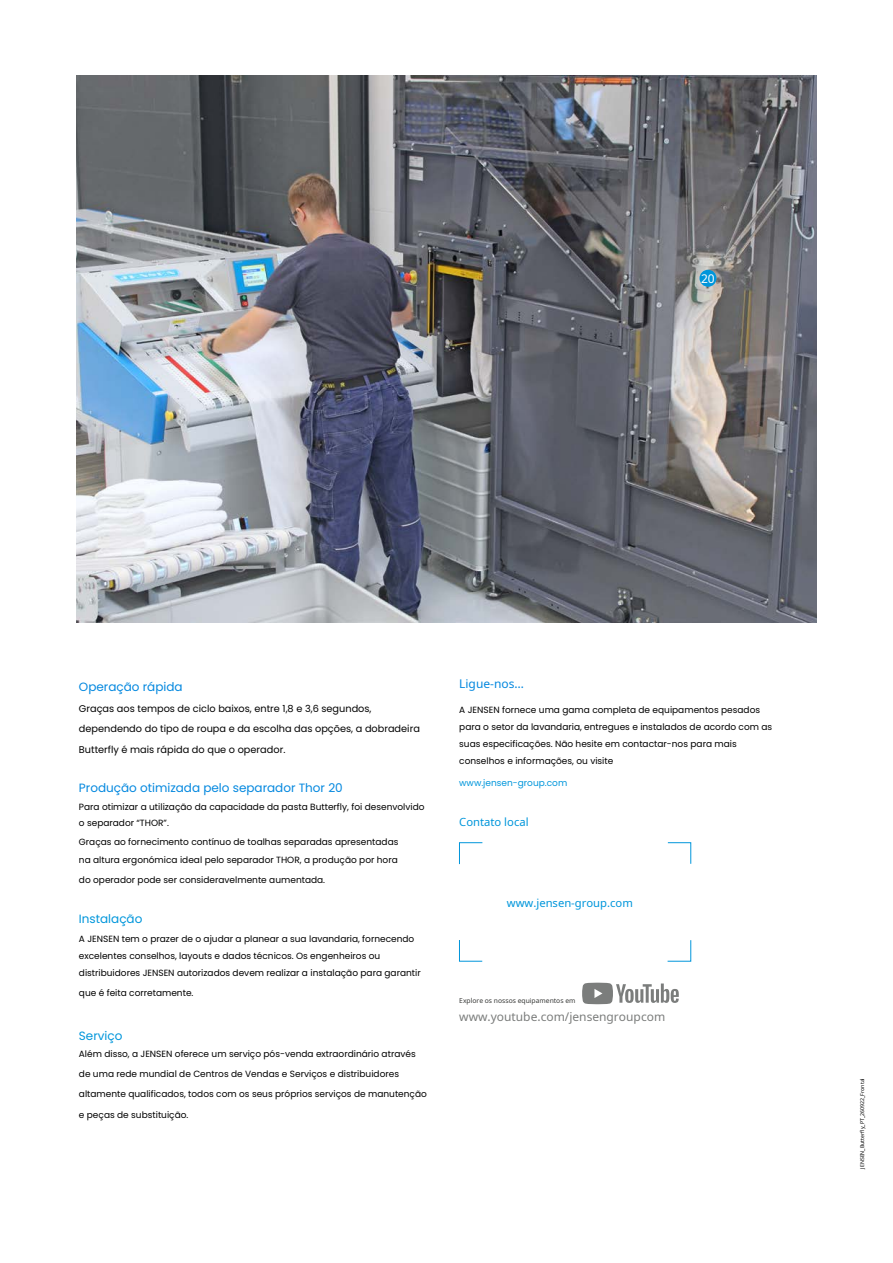
<style>
.page{position:relative;width:893px;height:1263px;background:#fff}
.page>*{position:absolute;margin:0;border:0;box-sizing:border-box;transform-origin:0 0}
.t1{font:12px "Poppins";color:#0488df}
.t2{font:12px "Noto Sans";color:#7b7d7c}
.t3{font:12px "Poppins";color:#0096db}
.t4{font:12px "Noto Sans";color:#0488df}
.t5{font:12px "Noto Sans";color:#fff}
.t6{font:11.25px "Noto Sans";color:#0096db}
.t7{font:9.75px/20.2px "Poppins";color:#000}
.t8{font:9px/17px "Poppins";color:#000}
.t9{font:9px "Poppins";color:#0096db}
.t10{font:6.75px "Noto Sans";color:#383937}
.t11{font:5.25px "Noto Sans";color:#000}
</style>
<div class="page">
<img style="left:77px;top:76px;width:739px;height:546px">
<div style="left:699px;top:270px;width:17px;height:17px;background:#0096db;border-radius:50%"></div>
<svg style="left:459px;top:842px;width:24px;height:22px"></svg>
<svg style="left:459px;top:940px;width:24px;height:22px"></svg>
<svg style="left:667px;top:940px;width:24px;height:22px"></svg>
<svg style="left:667px;top:842px;width:24px;height:22px"></svg>
<svg style="left:582px;top:983px;width:97px;height:21px"></svg>
<h1 class="t5" style="left:701px;top:270px;width:15px">20</h1>
<h1 class="t1" style="left:79px;top:679px;width:105px">Operação rápida</h1>
<p class="t7" style="left:79px;top:699px;width:342px">Graças aos tempos de ciclo baixos, entre 1,8 e 3,6 segundos, dependendo do tipo de roupa e da escolha das opções, a dobradeira<br>Butterfly é mais rápida do que o operador.</p>
<h1 class="t1" style="left:79px;top:781px;width:265px">Produção otimizada pelo separador Thor 20</h1>
<p class="t8" style="left:79px;top:799px;width:347px;line-height:16px">Para otimizar a utilização da capacidade da pasta Butterfly, foi desenvolvido o separador “THOR”.</p>
<p class="t8" style="left:79px;top:832px;width:321px;line-height:18.8px">Graças ao fornecimento contínuo de toalhas separadas apresentadas na altura ergonómica ideal pelo separador THOR, a produção por hora</p>
<p class="t8" style="left:79px;top:872px;width:248px">do operador pode ser consideravelmente aumentada.</p>
<h1 class="t3" style="left:79px;top:911px;width:65px">Instalação</h1>
<p class="t8" style="left:79px;top:930px;width:343px">A JENSEN tem o prazer de o ajudar a planear a sua lavandaria, fornecendo excelentes conselhos, layouts e dados técnicos. Os engenheiros ou distribuidores JENSEN autorizados devem realizar a instalação para garantir</p>
<p class="t8" style="left:79px;top:984px;width:116px">que é feita corretamente.</p>
<h1 class="t3" style="left:79px;top:1029px;width:45px">Serviço</h1>
<p class="t8" style="left:79px;top:1045px;width:338px">Além disso, a JENSEN oferece um serviço pós-venda extraordinário através</p>
<p class="t8" style="left:79px;top:1065px;width:322px">de uma rede mundial de Centros de Vendas e Serviços e distribuidores</p>
<p class="t8" style="left:79px;top:1086px;width:350px">altamente qualificados, todos com os seus próprios serviços de manutenção</p>
<p class="t8" style="left:79px;top:1106px;width:111px">e peças de substituição.</p>
<h1 class="t4" style="left:459px;top:675px;width:66px">Ligue-nos…</h1>
<p class="t8" style="left:459px;top:701px;width:315px">A JENSEN fornece uma gama completa de equipamentos pesados para o setor da lavandaria, entregues e instalados de acordo com as suas especificações. Não hesite em contactar-nos para mais conselhos e informações, ou visite</p>
<p class="t9" style="left:459px;top:777px;width:110px">www.jensen-group.com</p>
<p class="t6" style="left:459px;top:814px;width:71px">Contato local</p>
<p class="t6" style="left:507px;top:895px;width:128px">www.jensen-group.com</p>
<p class="t10" style="left:459px;top:996px;width:118px">Explore os nossos equipamentos em</p>
<h1 class="t2" style="left:459px;top:1008px;width:207px">www.youtube.com/jensengroupcom</h1>
<p class="t11" style="left:858px;top:1169px;width:92px;rotate:-90deg">JENSEN_Butterfly_PT_260922_Frontal</p>
</div>
